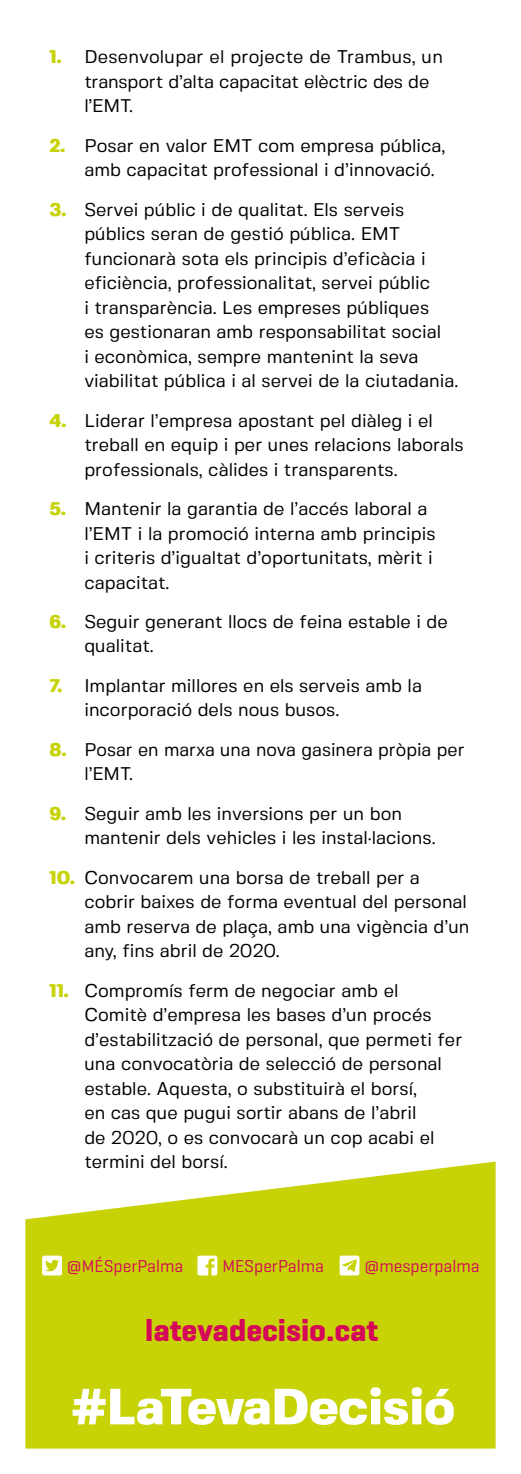
<style>
.page{position:relative;width:521px;height:1474px;background:#fff}
.page>*{position:absolute;margin:0;border:0;box-sizing:border-box;transform-origin:0 0}
.t1{font:800 50.75px "Fivo Sans";color:#fff}
.t2{font:700 31.5px "Geogrotesque";color:#d50758}
.t3{font:18.38px/24.5px "Fivo Sans";color:#000}
.t4{font:17.5px "Geogrotesque";color:#d3045e}
.s1{font-weight:900;color:#c7d306}
</style>
<div class="page">
<svg style="left:25px;top:1161px;width:471px;height:288px;background:#cdd721"></svg>
<p class="t3" style="left:84px;top:45px;width:360px;text-indent:-35px"><span class="s1">1.</span> Desenvolupar el projecte de Trambus, un transport d’alta capacitat elèctric des de l’EMT.</p>
<p class="t3" style="left:84px;top:133px;width:363px;text-indent:-35px"><span class="s1">2.</span> Posar en valor EMT com empresa pública, amb capacitat professional i d’innovació.</p>
<p class="t3" style="left:84px;top:197px;width:375px;text-indent:-35px"><span class="s1">3.</span> Servei públic i de qualitat. Els serveis públics seran de gestió pública. EMT funcionarà sota els principis d’eficàcia i eficiència, professionalitat, servei públic<br>i transparència. Les empreses públiques<br>es gestionaran amb responsabilitat social<br>i econòmica, sempre mantenint la seva viabilitat pública i al servei de la ciutadania.</p>
<p class="t3" style="left:84px;top:408px;width:381px;text-indent:-35px"><span class="s1">4.</span> Liderar l’empresa apostant pel diàleg i el treball en equip i per unes relacions laborals professionals, càlides i transparents.</p>
<p class="t3" style="left:84px;top:496px;width:353px;text-indent:-35px"><span class="s1">5.</span> Mantenir la garantia de l’accés laboral a l’EMT i la promoció interna amb principis i criteris d’igualtat d’oportunitats, mèrit i capacitat.</p>
<p class="t3" style="left:84px;top:609px;width:365px;text-indent:-35px"><span class="s1">6.</span> Seguir generant llocs de feina estable i de qualitat.</p>
<p class="t3" style="left:84px;top:673px;width:339px;text-indent:-35px"><span class="s1">7.</span> Implantar millores en els serveis amb la incorporació dels nous busos.</p>
<p class="t3" style="left:84px;top:737px;width:382px;text-indent:-35px"><span class="s1">8.</span> Posar en marxa una nova gasinera pròpia per l’EMT.</p>
<p class="t3" style="left:84px;top:801px;width:353px;text-indent:-35px"><span class="s1">9.</span> Seguir amb les inversions per un bon mantenir dels vehicles i les instal·lacions.</p>
<p class="t3" style="left:84px;top:865px;width:387px;text-indent:-35px"><span class="s1">10.</span> Convocarem una borsa de treball per a cobrir baixes de forma eventual del personal amb reserva de plaça, amb una vigència d’un any, fins abril de 2020.</p>
<p class="t3" style="left:84px;top:977px;width:379px;text-indent:-35px"><span class="s1">11.</span> Compromís ferm de negociar amb el Comitè d’empresa les bases d’un procés d’estabilització de personal, que permeti fer una convocatòria de selecció de personal estable. Aquesta, o substituirà el borsí,<br>en cas que pugui sortir abans de l’abril<br>de 2020, o es convocarà un cop acabi el termini del borsí.</p>
<p class="t4" style="left:67px;top:1255px;width:118px">@MÉSperPalma</p>
<p class="t4" style="left:222px;top:1255px;width:103px">MESperPalma</p>
<p class="t4" style="left:364px;top:1255px;width:117px">@mesperpalma</p>
<h2 class="t2" style="left:145px;top:1310px;width:235px">latevadecisio.cat</h2>
<h1 class="t1" style="left:71px;top:1375px;width:385px">#LaTevaDecisió</h1>
</div>
